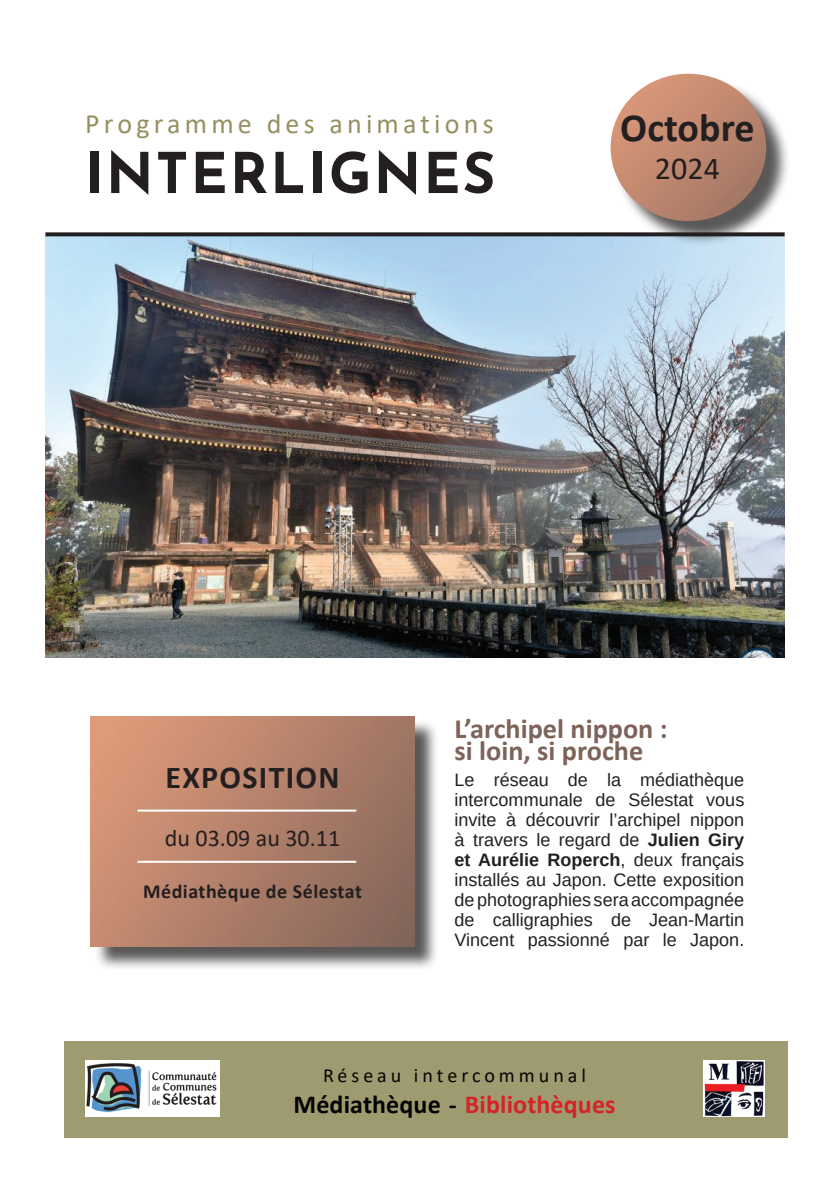
<style>
.page{position:relative;width:840px;height:1191px;background:#fff}
.page>*{position:absolute;margin:0;border:0;box-sizing:border-box;transform-origin:0 0}
.t1{font:700 56px "Reem Kufi";letter-spacing:.035em;color:#231f20}
.t2{font:700 40px "Calibri";color:#231f20}
.t3{font:700 32px "Calibri";letter-spacing:.04em;color:#231f20}
.t4{font:32px "Calibri";color:#231f20}
.t5{font:700 28px/22.4px "Calibri";color:#7d6358}
.t6{font:28px "Calibri";letter-spacing:.15em;color:#959061}
.t7{font:700 26px "Calibri";letter-spacing:.005em;color:#d42426}
.t8{font:24px "Calibri";color:#231f20}
.t9{font:700 20px "Calibri";letter-spacing:.025em;color:#231f20}
.t10{font:20px "Calibri";letter-spacing:.2em;color:#040503}
.t11{font:18px/20px "Arimo";color:#231f20;text-align:justify}
.s1{font-weight:700}
.s2{color:#040503}
</style>
<div class="page">
<img style="left:45px;top:236px;width:739px;height:421px">
<div style="left:613px;top:77px;width:177px;height:169px;background:#231f20;opacity:.75"></div>
<svg style="left:610px;top:74px;width:155px;height:147px;background:#bf886f"></svg>
<div style="left:64px;top:1041px;width:723px;height:96px;background:#9f9b71"></div>
<div style="left:94px;top:719px;width:345px;height:252px;background:#231f20;opacity:.75"></div>
<svg style="left:91px;top:716px;width:323px;height:230px;background:#b3816b"></svg>
<img style="left:85px;top:1060px;width:134px;height:56px">
<svg style="left:45px;top:232px;width:739px;height:4px;background:#363233"></svg>
<hr style="left:137px;top:809px;width:219px;height:2px;background:#fff">
<hr style="left:137px;top:860px;width:219px;height:2px;background:#fff">
<img style="left:703px;top:1060px;width:60px;height:56px">
<h3 class="t6" style="left:85px;top:104px;width:410px">Programme des animations</h3>
<h1 class="t1" style="left:85px;top:123px;width:411px">INTERLIGNES</h1>
<h2 class="t2" style="left:620px;top:99px;width:136px">Octobre</h2>
<h3 class="t4" style="left:654px;top:146px;width:66px">2024</h3>
<h3 class="t3" style="left:165px;top:754px;width:175px">EXPOSITION</h3>
<h3 class="t8" style="left:165px;top:821px;width:177px">du 03.09 au 30.11</h3>
<p class="t9" style="left:143px;top:877px;width:220px">Médiathèque de Sélestat</p>
<h3 class="t5" style="left:454px;top:717px;width:214px">L’archipel nippon : si loin, si proche</h3>
<p class="t11" style="left:454px;top:770px;width:291px">Le réseau de la médiathèque intercommunale de Sélestat vous invite à découvrir l’archipel nippon à travers le regard de <span class="s1">Julien Giry et Aurélie Roperch</span>, deux français installés au Japon. Cette exposition de photographies sera accompagnée de calligraphies de Jean-Martin Vincent passionné par le Japon.</p>
<p class="t10" style="left:323px;top:1061px;width:264px">Réseau intercommunal</p>
<h3 class="t7" style="left:293px;top:1086px;width:323px"><span class="s2">Médiathèque -</span> Bibliothèques</h3>
</div>
